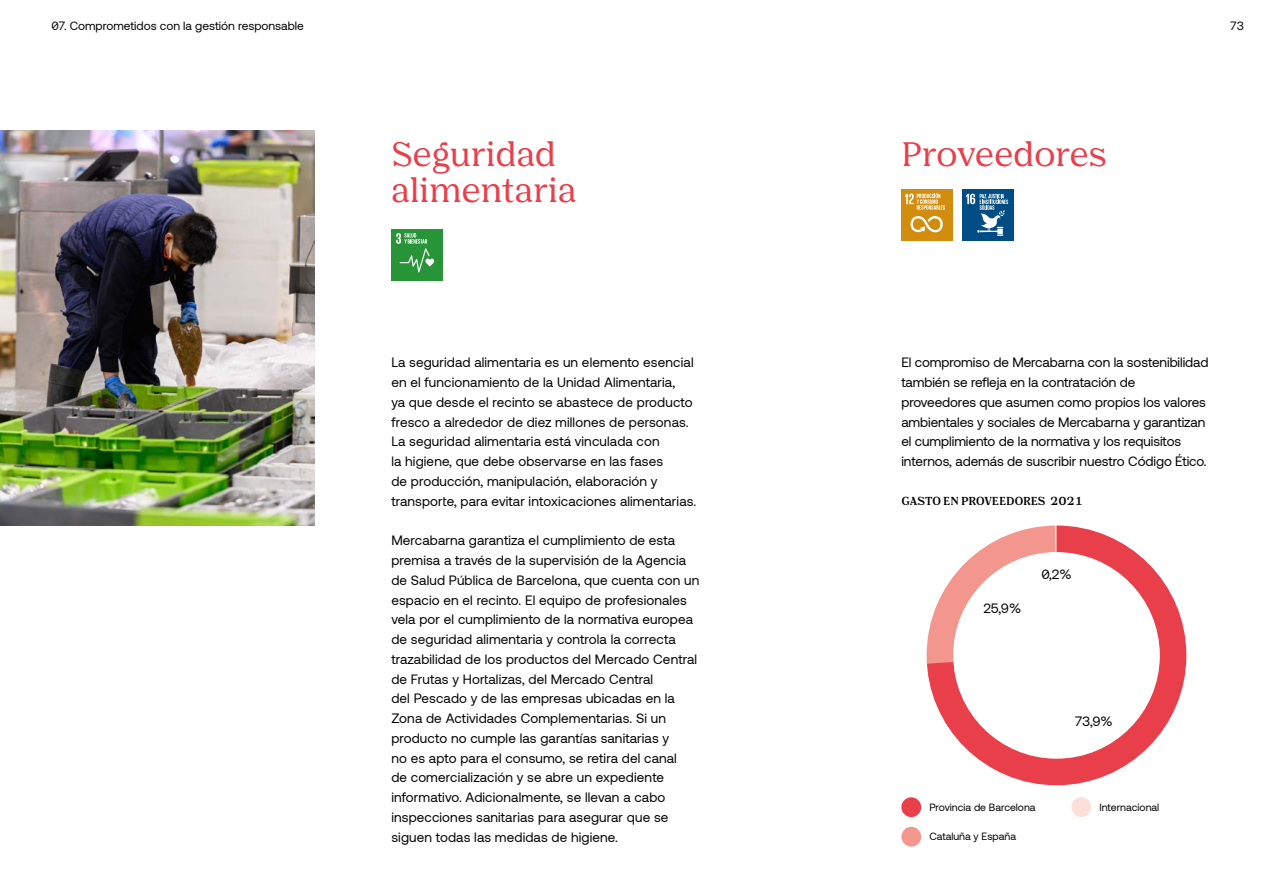
<style>
.page{position:relative;width:1263px;height:893px;background:#fff}
.page>*{position:absolute;margin:0;border:0;box-sizing:border-box;transform-origin:0 0}
.t1{font:600 33px/36px "Nib Pro";color:#e83f4b}
.t2{font:13.5px/19.8px "Aeonik";letter-spacing:.01em;color:#000}
.t3{font:12px "Aeonik";color:#000}
.t4{font:700 11.25px "Nib Pro";letter-spacing:-.005em;color:#000}
.t5{font:10.5px "Aeonik";color:#000}
</style>
<div class="page">
<div style="left:391px;top:229px;width:51px;height:51px;background:#289438"></div>
<svg style="left:396px;top:233px;width:38px;height:40px"></svg>
<div style="left:901px;top:190px;width:51px;height:51px;background:#d28d0e"></div>
<svg style="left:910px;top:216px;width:33px;height:17px"></svg>
<svg style="left:905px;top:193px;width:40px;height:17px"></svg>
<div style="left:962px;top:190px;width:51px;height:51px;background:#004c84"></div>
<svg style="left:966px;top:194px;width:42px;height:42px"></svg>
<img style="left:0;top:130px;width:315px;height:395px">
<svg style="left:927px;top:525px;width:259px;height:260px"></svg>
<div style="left:953px;top:552px;width:207px;height:207px;background:#fff;border-radius:50%"></div>
<div style="left:1071px;top:797px;width:20px;height:20px;background:#fcdfd9;border-radius:50%"></div>
<div style="left:901px;top:827px;width:20px;height:20px;background:#f3978e;border-radius:50%"></div>
<div style="left:901px;top:797px;width:20px;height:20px;background:#e83f4b;border-radius:50%"></div>
<p class="t3" style="left:51px;top:19px;width:254px">07. Comprometidos con la gestión responsable</p>
<p class="t3" style="left:1230px;top:19px;width:16px">73</p>
<h1 class="t1" style="left:391px;top:137px;width:187px">Seguridad alimentaria</h1>
<h1 class="t1" style="left:901px;top:137px;width:207px">Proveedores</h1>
<p class="t2" style="left:391px;top:353px;width:306px">La seguridad alimentaria es un elemento esencial en el funcionamiento de la Unidad Alimentaria,<br>ya que desde el recinto se abastece de producto fresco a alrededor de diez millones de personas.<br>La seguridad alimentaria está vinculada con<br>la higiene, que debe observarse en las fases<br>de producción, manipulación, elaboración y transporte, para evitar intoxicaciones alimentarias.</p>
<p class="t2" style="left:391px;top:531px;width:309px">Mercabarna garantiza el cumplimiento de esta premisa a través de la supervisión de la Agencia de Salud Pública de Barcelona, que cuenta con un espacio en el recinto. El equipo de profesionales vela por el cumplimiento de la normativa europea de seguridad alimentaria y controla la correcta trazabilidad de los productos del Mercado Central de Frutas y Hortalizas, del Mercado Central<br>del Pescado y de las empresas ubicadas en la Zona de Actividades Complementarias. Si un producto no cumple las garantías sanitarias y<br>no es apto para el consumo, se retira del canal<br>de comercialización y se abre un expediente informativo. Adicionalmente, se llevan a cabo inspecciones sanitarias para asegurar que se siguen todas las medidas de higiene.</p>
<p class="t2" style="left:901px;top:353px;width:309px">El compromiso de Mercabarna con la sostenibilidad también se refleja en la contratación de proveedores que asumen como propios los valores ambientales y sociales de Mercabarna y garantizan el cumplimiento de la normativa y los requisitos internos, además de suscribir nuestro Código Ético.</p>
<p class="t4" style="left:901px;top:494px;width:183px">GASTO EN PROVEEDORES 2021</p>
<p class="t2" style="left:983px;top:598px;width:39px">25,9%</p>
<p class="t2" style="left:1041px;top:564px;width:32px">0,2%</p>
<p class="t2" style="left:1075px;top:711px;width:39px">73,9%</p>
<p class="t5" style="left:929px;top:801px;width:108px">Provincia de Barcelona</p>
<p class="t5" style="left:929px;top:831px;width:88px">Cataluña y España</p>
<p class="t5" style="left:1099px;top:801px;width:61px">Internacional</p>
</div>
